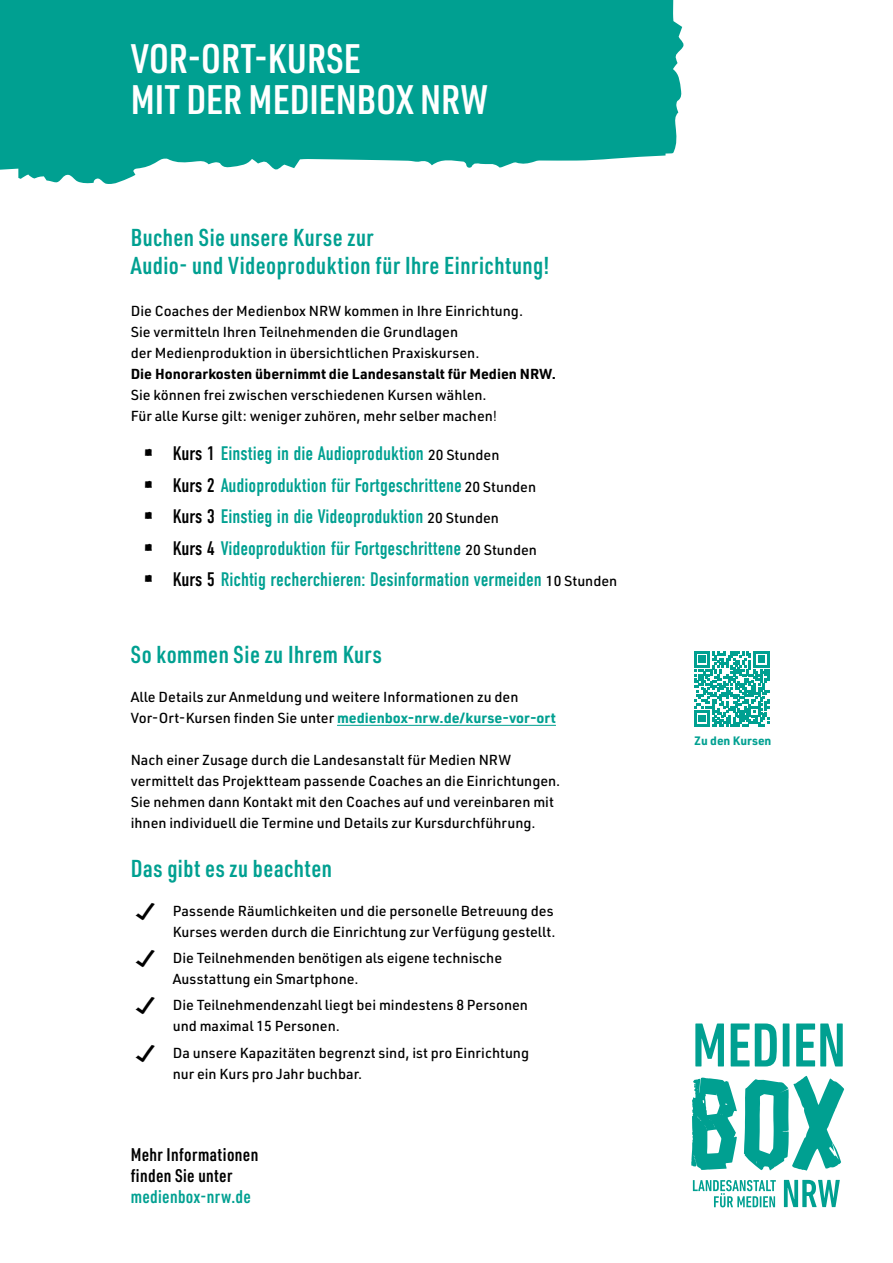
<style>
.page{position:relative;width:893px;height:1263px;background:#fff}
.page>*{position:absolute;margin:0;border:0;box-sizing:border-box;transform-origin:0 0}
.t1{font:600 40.35px/40.3px "URWDIN Cond";color:#fff}
.t2{font:600 24px/27.8px "URWDIN Cond";letter-spacing:.02em;color:#00a091}
.t3{font:19.5px/31.5px "DIN Condensed VF";color:#00a091}
.t4{font:600 18px/21px "URWDIN Cond";letter-spacing:.02em;color:#000}
.t5{font:600 18px "URWDIN Cond";letter-spacing:.02em;color:#00a091}
.t6{font:500 14.25px/21px "URWDIN";color:#000}
.t7{font:700 14.25px "URWDIN";color:#000}
.t8{font:700 12px "URWDIN";color:#00a091}
.s1{font-weight:400}
.s2{color:#000}
.s3{font-family:"URWDIN";font-weight:500;font-size:14.25px;color:#000}
.s4{font-weight:700;color:#00a091}
.s5{font-family:"medienbox";font-weight:400;font-size:31.5px}
</style>
<div class="page">
<svg style="left:0;top:0;width:684px;height:184px;background:#1caa9d"></svg>
<hr style="left:337px;top:725px;width:219px;height:1px;background:#00a091">
<svg style="left:694px;top:651px;width:75px;height:75px"></svg>
<svg style="left:691px;top:1023px;width:153px;height:184px"></svg>
<h1 class="t1" style="left:131px;top:37px;width:359px">VOR-ORT-KURSE<br>MIT DER MEDIENBOX NRW</h1>
<h2 class="t2" style="left:131px;top:223px;width:420px">Buchen Sie unsere Kurse zur<br>Audio- und Videoproduktion für Ihre Einrichtung!</h2>
<p class="t6" style="left:131px;top:300px;width:394px">Die Coaches der Medienbox NRW kommen in Ihre Einrichtung.<br>Sie vermitteln Ihren Teilnehmenden die Grundlagen<br>der Medienproduktion in übersichtlichen Praxiskursen.</p>
<p class="t7" style="left:131px;top:364px;width:427px">Die Honorarkosten übernimmt die Landesanstalt für Medien NRW.</p>
<p class="t6" style="left:131px;top:384px;width:368px">Sie können frei zwischen verschiedenen Kursen wählen.<br>Für alle Kurse gilt: weniger zuhören, mehr selber machen<span class="s1">!</span></p>
<p class="t3" style="left:173px;top:438px;width:446px"><span class="s2">Kurs 1</span> Einstieg in die Audioproduktion <span class="s3">20 Stunden<br></span><span class="s2">Kurs 2</span> Audioproduktion für Fortgeschrittene <span class="s3">20 Stunden<br></span><span class="s2">Kurs 3</span> Einstieg in die Videoproduktion <span class="s3">20 Stunden<br></span><span class="s2">Kurs 4</span> Videoproduktion für Fortgeschrittene <span class="s3">20 Stunden<br></span><span class="s2">Kurs 5</span> Richtig recherchieren: Desinformation vermeiden <span class="s3">10 Stunden</span></p>
<h2 class="t2" style="left:131px;top:640px;width:252px">So kommen Sie zu Ihrem Kurs</h2>
<p class="t6" style="left:131px;top:686px;width:427px">Alle Details zur Anmeldung und weitere Informationen zu den<br>Vor-Ort-Kursen finden Sie unter <span class="s4">medienbox-nrw.de/kurse-vor-ort</span></p>
<p class="t6" style="left:131px;top:749px;width:431px">Nach einer Zusage durch die Landesanstalt für Medien NRW vermittelt das Projektteam passende Coaches an die Einrichtungen.<br>Sie nehmen dann Kontakt mit den Coaches auf und vereinbaren mit ihnen individuell die Termine und Details zur Kursdurchführung.</p>
<h2 class="t2" style="left:131px;top:853px;width:203px">Das gibt es zu beachten</h2>
<p class="t6" style="left:131px;top:900px;width:426px;text-align:right"><span class="s5">^</span> Passende Räumlichkeiten und die personelle Betreuung des<br>Kurses werden durch die Einrichtung zur Verfügung gestellt.</p>
<p class="t6" style="left:173px;top:947px;width:331px;text-indent:-42px"><span class="s5">^</span> Die Teilnehmenden benötigen als eigene technische<br>Ausstattung ein Smartphone.</p>
<p class="t6" style="left:173px;top:994px;width:357px;text-indent:-42px"><span class="s5">^</span> Die Teilnehmendenzahl liegt bei mindestens 8 Personen und maximal 15 Personen.</p>
<p class="t6" style="left:173px;top:1041px;width:358px;text-indent:-42px"><span class="s5">^</span> Da unsere Kapazitäten begrenzt sind, ist pro Einrichtung nur ein Kurs pro Jahr buchbar.</p>
<p class="t4" style="left:131px;top:1143px;width:129px">Mehr Informationen finden Sie unter</p>
<p class="t5" style="left:131px;top:1184px;width:122px">medienbox-nrw.de</p>
<p class="t8" style="left:694px;top:733px;width:79px">Zu den Kursen</p>
</div>
